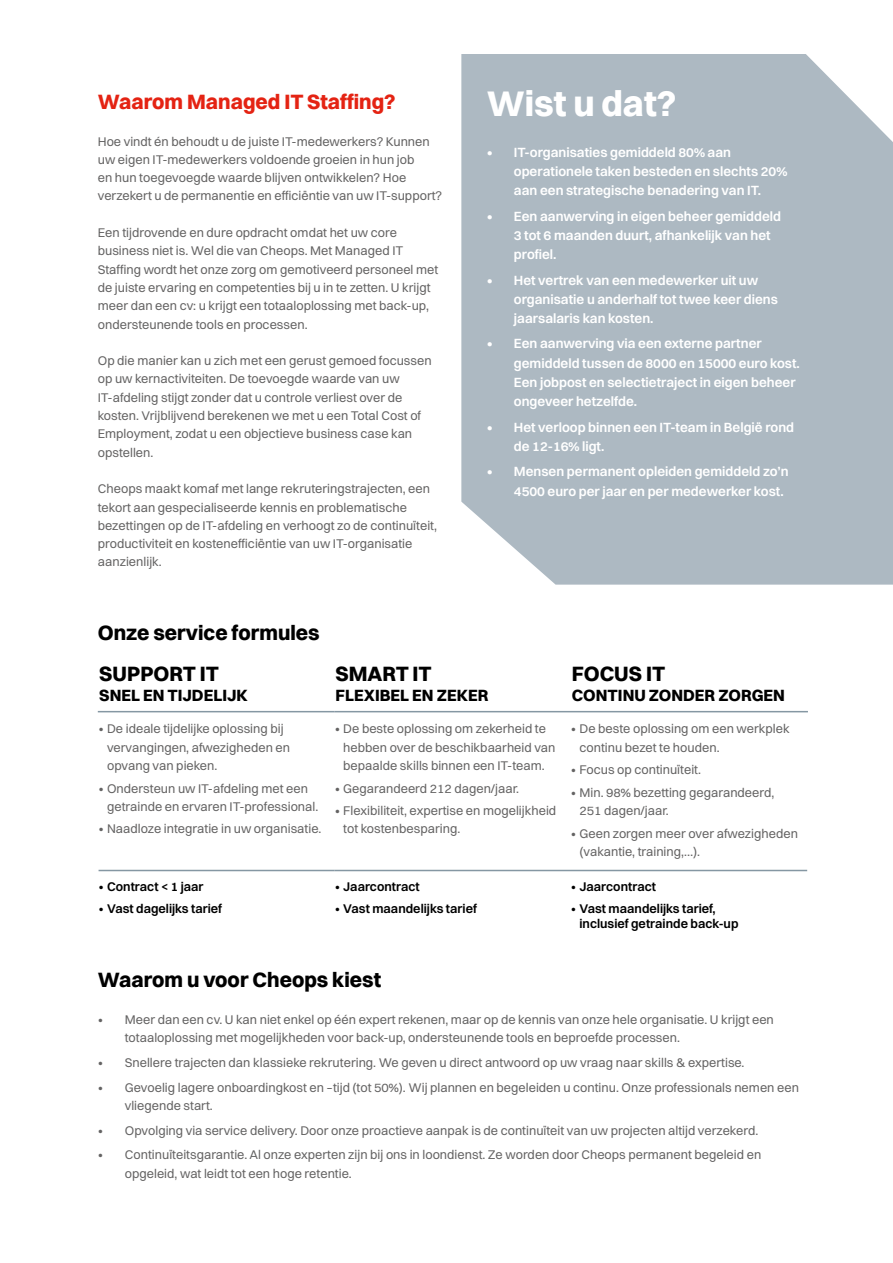
<style>
.page{position:relative;width:893px;height:1263px;background:#fff}
.page>*{position:absolute;margin:0;border:0;box-sizing:border-box;transform-origin:0 0}
.t1{font:800 36px "Volkart";color:#fff}
.t2{font:800 21px "Volkart";color:#000}
.t3{font:800 21px "Volkart";color:#e42313}
.t4{font:800 16.5px "Volkart";color:#000}
.t5{font:700 13.5px/19.2px "Volkart";color:#fff}
.t6{font:12.75px/18.3px "Volkart";color:#646363}
.t7{font:700 12.75px/15.3px "Volkart";color:#000}
.s1{font-weight:400}
</style>
<div class="page">
<div style="left:461px;top:54px;width:432px;height:531px;background:#adb9c2"></div>
<svg style="left:99px;top:710px;width:708px;height:162px"></svg>
<hr style="left:98px;top:711px;width:237px;height:1px;background:#8597a3">
<hr style="left:335px;top:711px;width:236px;height:1px;background:#8597a3">
<hr style="left:571px;top:711px;width:237px;height:1px;background:#8597a3">
<hr style="left:99px;top:870px;width:236px;height:1px;background:#8597a3">
<hr style="left:335px;top:870px;width:236px;height:1px;background:#8597a3">
<hr style="left:571px;top:870px;width:236px;height:1px;background:#8597a3">
<h2 class="t3" style="left:98px;top:89px;width:299px">Waarom Managed IT Staffing?</h2>
<p class="t6" style="left:98px;top:132px;width:346px">Hoe vindt én behoudt u de juiste IT-medewerkers? Kunnen uw eigen IT-medewerkers voldoende groeien in hun job<br>en hun toegevoegde waarde blijven ontwikkelen? Hoe verzekert u de permanentie en efficiëntie van uw IT-support?</p>
<p class="t6" style="left:98px;top:223px;width:342px">Een tijdrovende en dure opdracht omdat het uw core business niet is. Wel die van Cheops. Met Managed IT Staffing wordt het onze zorg om gemotiveerd personeel met de juiste ervaring en competenties bij u in te zetten. U krijgt meer dan een cv: u krijgt een totaaloplossing met back-up, ondersteunende tools en processen.</p>
<p class="t6" style="left:98px;top:351px;width:335px">Op die manier kan u zich met een gerust gemoed focussen op uw kernactiviteiten. De toevoegde waarde van uw IT-afdeling stijgt zonder dat u controle verliest over de kosten. Vrijblijvend berekenen we met u een Total Cost of Employment, zodat u een objectieve business case kan opstellen.</p>
<p class="t6" style="left:98px;top:479px;width:341px">Cheops maakt komaf met lange rekruteringstrajecten, een tekort aan gespecialiseerde kennis en problematische bezettingen op de IT-afdeling en verhoogt zo de continuïteit, productiviteit en kostenefficiëntie van uw IT-organisatie aanzienlijk.</p>
<h2 class="t2" style="left:98px;top:619px;width:223px">Onze service formules</h2>
<h1 class="t1" style="left:487px;top:81px;width:191px">Wist u dat?</h1>
<p class="t5" style="left:514px;top:142px;width:275px;text-indent:-27px">• IT-organisaties gemiddeld 80% aan operationele taken besteden en slechts 20% aan een strategische benadering van IT.</p>
<p class="t5" style="left:514px;top:206px;width:269px;text-indent:-27px">• Een aanwerving in eigen beheer gemiddeld<br>3 tot 6 maanden duurt, afhankelijk van het profiel.</p>
<p class="t5" style="left:514px;top:270px;width:266px;text-indent:-27px">• Het vertrek van een medewerker uit uw organisatie u anderhalf tot twee keer diens jaarsalaris kan kosten.</p>
<p class="t5" style="left:514px;top:334px;width:287px;text-indent:-27px">• Een aanwerving via een externe partner gemiddeld tussen de 8000 en 15000 euro kost.<br>Een jobpost en selectietraject in eigen beheer ongeveer hetzelfde.</p>
<p class="t5" style="left:514px;top:417px;width:282px;text-indent:-27px">• Het verloop binnen een IT-team in België rond de 12-16% ligt.</p>
<p class="t5" style="left:514px;top:462px;width:276px;text-indent:-27px">• Mensen permanent opleiden gemiddeld zo’n<br>4500 euro per jaar en per medewerker kost.</p>
<h2 class="t2" style="left:99px;top:661px;width:121px">SUPPORT IT</h2>
<p class="t4" style="left:99px;top:685px;width:150px">SNEL EN TIJDELIJK</p>
<p class="t6" style="left:107px;top:720px;width:185px;text-indent:-9px">• De ideale tijdelijke oplossing bij vervangingen, afwezigheden en opvang van pieken.</p>
<p class="t6" style="left:107px;top:779px;width:213px;text-indent:-9px">• Ondersteun uw IT-afdeling met een getrainde en ervaren IT-professional.</p>
<p class="t6" style="left:99px;top:820px;width:224px">• Naadloze integratie in uw organisatie.</p>
<h2 class="t2" style="left:335px;top:661px;width:98px">SMART IT</h2>
<p class="t4" style="left:335px;top:685px;width:154px">FLEXIBEL EN ZEKER</p>
<p class="t6" style="left:343px;top:720px;width:214px;text-indent:-9px">• De beste oplossing om zekerheid te hebben over de beschikbaarheid van bepaalde skills binnen een IT-team.</p>
<p class="t6" style="left:335px;top:779px;width:186px">• Gegarandeerd 212 dagen/jaar.</p>
<p class="t6" style="left:343px;top:801px;width:215px;text-indent:-9px">• Flexibiliteit, expertise en mogelijkheid tot kostenbesparing.</p>
<p class="t7" style="left:99px;top:879px;width:107px"><span class="s1">•</span> Contract &lt; 1 jaar</p>
<p class="t7" style="left:99px;top:901px;width:125px"><span class="s1">•</span> Vast dagelijks tarief</p>
<p class="t7" style="left:335px;top:879px;width:87px"><span class="s1">•</span> Jaarcontract</p>
<p class="t7" style="left:335px;top:901px;width:144px"><span class="s1">•</span> Vast maandelijks tarief</p>
<h2 class="t2" style="left:572px;top:661px;width:95px">FOCUS IT</h2>
<p class="t4" style="left:572px;top:685px;width:215px">CONTINU ZONDER ZORGEN</p>
<p class="t6" style="left:579px;top:720px;width:212px;text-indent:-9px">• De beste oplossing om een werkplek continu bezet te houden.</p>
<p class="t6" style="left:571px;top:760px;width:131px">• Focus op continuïteit.</p>
<p class="t6" style="left:579px;top:783px;width:196px;text-indent:-9px">• Min. 98% bezetting gegarandeerd,<br>251 dagen/jaar.</p>
<p class="t6" style="left:579px;top:824px;width:220px;text-indent:-9px">• Geen zorgen meer over afwezigheden (vakantie, training,…).</p>
<p class="t7" style="left:571px;top:879px;width:87px"><span class="s1">•</span> Jaarcontract</p>
<p class="t7" style="left:579px;top:901px;width:160px;text-indent:-9px"><span class="s1">•</span> Vast maandelijks tarief, inclusief getrainde back-up</p>
<h2 class="t2" style="left:98px;top:967px;width:285px">Waarom u voor Cheops kiest</h2>
<p class="t6" style="left:125px;top:1010px;width:651px;text-indent:-27px">• Meer dan een cv. U kan niet enkel op één expert rekenen, maar op de kennis van onze hele organisatie. U krijgt een totaaloplossing met mogelijkheden voor back-up, ondersteunende tools en beproefde processen.</p>
<p class="t6" style="left:98px;top:1053px;width:648px">• Snellere trajecten dan klassieke rekrutering. We geven u direct antwoord op uw vraag naar skills &amp; expertise.</p>
<p class="t6" style="left:125px;top:1078px;width:676px;text-indent:-27px">• Gevoelig lagere onboardingkost en –tijd (tot 50%). Wij plannen en begeleiden u continu. Onze professionals nemen een vliegende start.</p>
<p class="t6" style="left:98px;top:1121px;width:662px">• Opvolging via service delivery. Door onze proactieve aanpak is de continuïteit van uw projecten altijd verzekerd.</p>
<p class="t6" style="left:125px;top:1145px;width:638px;text-indent:-27px">• Continuïteitsgarantie. Al onze experten zijn bij ons in loondienst. Ze worden door Cheops permanent begeleid en opgeleid, wat leidt tot een hoge retentie.</p>
</div>
